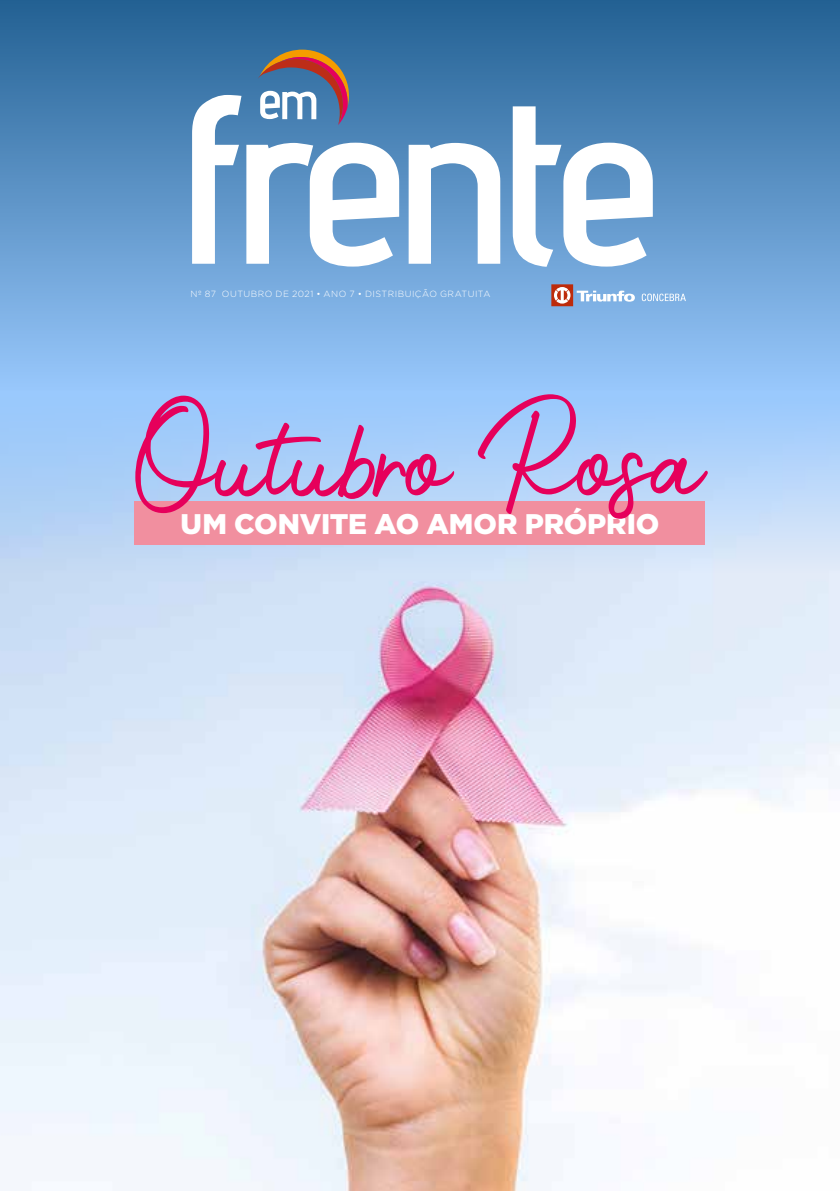
<style>
.page{position:relative;width:840px;height:1191px;background:#fff}
.page>*{position:absolute;margin:0;border:0;box-sizing:border-box;transform-origin:0 0}
.t1{font:71px "Photoshoot";letter-spacing:-.02em;color:#e6005b}
.t2{font:900 28.4px "Gotham";letter-spacing:-.005em;color:#fff}
.t3{font:300 9px "Gotham";letter-spacing:.055em;color:#fff}
</style>
<div class="page">
<img style="left:0;top:397px;width:839px;height:794px">
<div style="left:0;top:0;width:839px;height:391px;background:linear-gradient(to bottom,#236193,#98c8fb)"></div>
<svg style="left:641px;top:293px;width:44px;height:8px"></svg>
<svg style="left:551px;top:284px;width:83px;height:22px"></svg>
<svg style="left:408px;top:143px;width:92px;height:121px"></svg>
<svg style="left:512px;top:106px;width:140px;height:161px"></svg>
<svg style="left:192px;top:49px;width:207px;height:217px"></svg>
<div style="left:134px;top:501px;width:571px;height:43px;background:#f18f9f"></div>
<p class="t3" style="left:190px;top:288px;width:301px">Nº 87 OUTUBRO DE 2021 • ANO 7 • DISTRIBUIÇÃO GRATUITA</p>
<h1 class="t1" style="left:135px;top:427px;width:570px">Outubro Rosa</h1>
<h2 class="t2" style="left:180px;top:507px;width:480px">UM CONVITE AO AMOR PRÓPRIO</h2>
</div>
